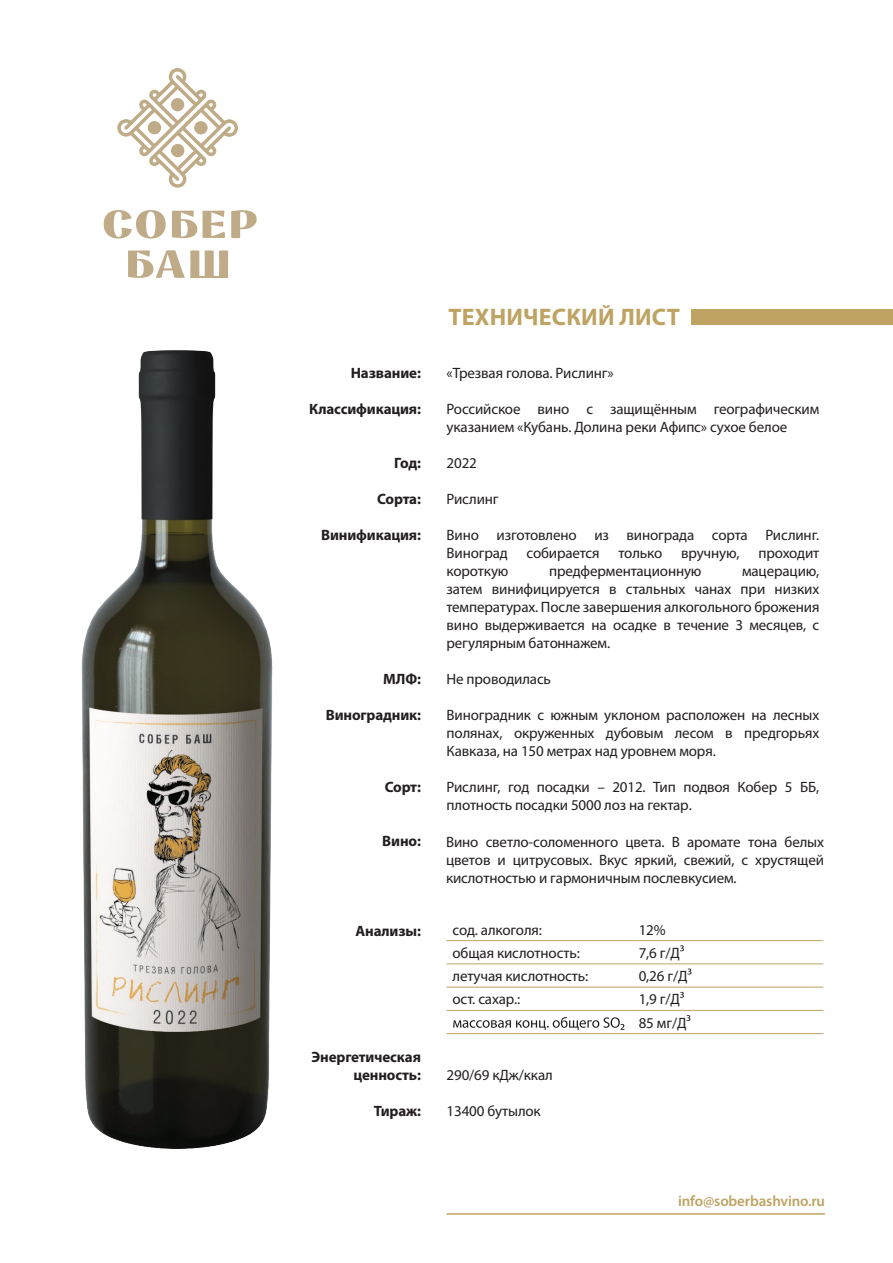
<style>
.page{position:relative;width:893px;height:1263px;background:#fff}
.page>*{position:absolute;margin:0;border:0;box-sizing:border-box;transform-origin:0 0}
.t1{font:700 24px "Myriad Pro";letter-spacing:.01em;color:#bea362}
.t2{font:15px/18px "Myriad Pro";letter-spacing:-.01em;color:#231f20;text-align:justify}
.t3{font:700 15px/18px "Myriad Pro";letter-spacing:-.01em;color:#231f20;text-align:right}
.t4{font:600 15px "Myriad Pro";letter-spacing:-.01em;color:#bea362}
</style>
<div class="page">
<hr style="left:446px;top:1213px;width:379px;height:2px;background:#bea362">
<div style="left:691px;top:309px;width:202px;height:16px;background:#bea362"></div>
<svg style="left:103px;top:210px;width:63px;height:29px"></svg>
<svg style="left:231px;top:210px;width:26px;height:28px"></svg>
<svg style="left:172px;top:211px;width:53px;height:27px"></svg>
<svg style="left:128px;top:250px;width:100px;height:28px"></svg>
<svg style="left:117px;top:68px;width:121px;height:120px"></svg>
<div style="left:194px;top:121px;width:14px;height:13px;background:#bfab87;border-radius:50%"></div>
<div style="left:171px;top:144px;width:13px;height:13px;background:#bfab87;border-radius:50%"></div>
<div style="left:148px;top:121px;width:13px;height:13px;background:#bfab87;border-radius:50%"></div>
<hr style="left:447px;top:940px;width:186px;height:1px;background:#bea362">
<hr style="left:633px;top:940px;width:190px;height:1px;background:#bea362">
<hr style="left:447px;top:963px;width:186px;height:1px;background:#bea362">
<hr style="left:633px;top:963px;width:190px;height:1px;background:#bea362">
<hr style="left:447px;top:987px;width:186px;height:1px;background:#bea362">
<hr style="left:633px;top:987px;width:190px;height:1px;background:#bea362">
<hr style="left:447px;top:1010px;width:186px;height:1px;background:#bea362">
<hr style="left:633px;top:1010px;width:190px;height:1px;background:#bea362">
<hr style="left:447px;top:1033px;width:186px;height:1px;background:#bea362">
<hr style="left:633px;top:1033px;width:190px;height:1px;background:#bea362">
<svg style="left:680px;top:945px;width:4px;height:6px"></svg>
<svg style="left:687px;top:968px;width:4px;height:6px"></svg>
<svg style="left:680px;top:992px;width:4px;height:6px"></svg>
<svg style="left:453px;top:1017px;width:171px;height:13px"></svg>
<svg style="left:686px;top:1015px;width:4px;height:6px"></svg>
<img style="left:81px;top:350px;width:192px;height:799px">
<h1 class="t1" style="left:448px;top:302px;width:233px">ТЕХНИЧЕСКИЙ ЛИСТ</h1>
<p class="t3" style="left:351px;top:363px;width:72px">Название:</p>
<p class="t2" style="left:447px;top:364px;width:169px">«Трезвая голова. Рислинг»</p>
<p class="t3" style="left:309px;top:399px;width:113px">Классификация:</p>
<p class="t2" style="left:447px;top:400px;width:374px">Российское вино с защищённым географическим указанием «Кубань. Долина реки Афипс» сухое белое</p>
<p class="t3" style="left:394px;top:453px;width:28px">Год:</p>
<p class="t2" style="left:447px;top:454px;width:32px">2022</p>
<p class="t3" style="left:377px;top:489px;width:45px">Сорта:</p>
<p class="t2" style="left:447px;top:490px;width:54px">Рислинг</p>
<p class="t3" style="left:321px;top:525px;width:101px">Винификация:</p>
<p class="t2" style="left:447px;top:526px;width:374px">Вино изготовлено из винограда сорта Рислинг.<br>Виноград собирается только вручную, проходит короткую</p>
<p class="t2" style="left:549px;top:562px;width:154px">предферментационную</p>
<p class="t2" style="left:447px;top:562px;width:374px;text-indent:296px">мацерацию, затем винифицируется в стальных чанах при низких температурах. После завершения алкогольного брожения вино выдерживается на осадке в течение 3 месяцев, с регулярным батоннажем.</p>
<p class="t3" style="left:383px;top:669px;width:39px">МЛФ:</p>
<p class="t2" style="left:447px;top:670px;width:106px">Не проводилась</p>
<p class="t3" style="left:326px;top:705px;width:97px">Виноградник:</p>
<p class="t2" style="left:447px;top:706px;width:374px">Виноградник с южным уклоном расположен на лесных полянах, окруженных дубовым лесом в предгорьях Кавказа, на 150 метрах над уровнем моря.</p>
<p class="t3" style="left:385px;top:777px;width:38px">Сорт:</p>
<p class="t2" style="left:447px;top:778px;width:374px">Рислинг, год посадки – 2012. Тип подвоя Кобер 5 ББ, плотность посадки 5000 лоз на гектар.</p>
<p class="t3" style="left:382px;top:831px;width:40px">Вино:</p>
<p class="t2" style="left:446px;top:832px;width:380px">Вино светло-соломенного цвета. В аромате тона белых цветов и цитрусовых. Вкус яркий, свежий, с хрустящей кислотностью и гармоничным послевкусием.</p>
<p class="t3" style="left:355px;top:921px;width:67px">Анализы:</p>
<p class="t2" style="left:453px;top:920px;width:91px">сод. алкоголя:</p>
<p class="t2" style="left:639px;top:920px;width:28px">12%</p>
<p class="t2" style="left:453px;top:943px;width:129px">общая кислотность:</p>
<p class="t2" style="left:639px;top:943px;width:43px">7,6 г/Д</p>
<p class="t2" style="left:453px;top:967px;width:137px">летучая кислотность:</p>
<p class="t2" style="left:639px;top:967px;width:50px">0,26 г/Д</p>
<p class="t2" style="left:453px;top:990px;width:69px">ост. сахар.:</p>
<p class="t2" style="left:639px;top:987px;width:49px;line-height:23.2px">1,9 г/Д<br>85 мг/Д</p>
<p class="t3" style="left:312px;top:1047px;width:111px">Энергетическая ценность:</p>
<p class="t2" style="left:447px;top:1066px;width:108px">290/69 кДж/ккал</p>
<p class="t3" style="left:374px;top:1101px;width:49px">Тираж:</p>
<p class="t2" style="left:447px;top:1102px;width:96px">13400 бутылок</p>
<p class="t4" style="left:678px;top:1191px;width:149px">info@soberbashvino.ru</p>
</div>
